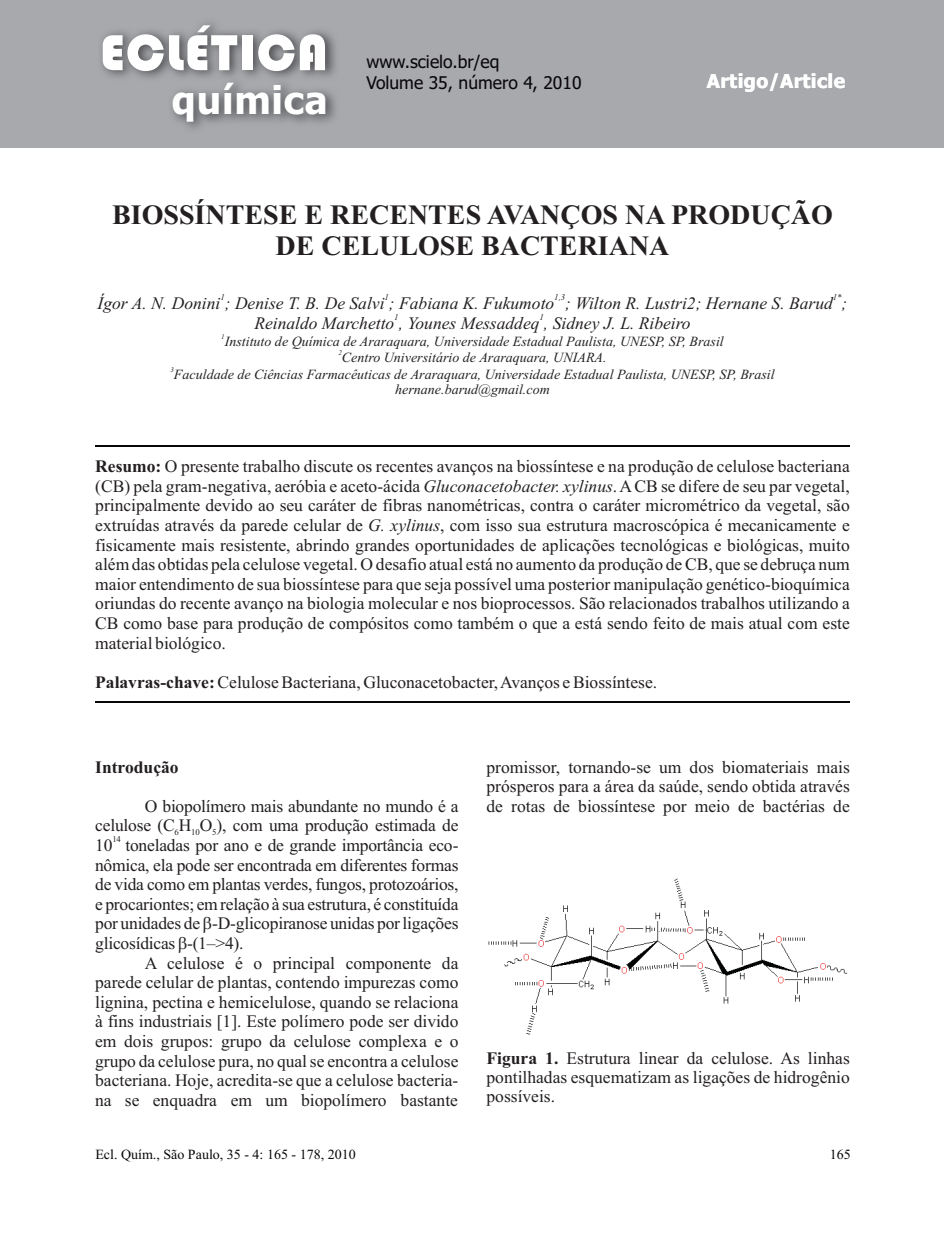
<style>
.page{position:relative;width:944px;height:1241px;background:#fff}
.page>*{position:absolute;margin:0;border:0;box-sizing:border-box;transform-origin:0 0}
.t1{font:52.5px "Bauhaus 93";letter-spacing:.02em;color:#fff}
.t2{font:700 38.15px "Tahoma";letter-spacing:.02em;color:#fff}
.t3{font:700 28px/31px "Times New Roman";color:#231f20;text-align:center}
.t4{font:700 19.25px "Tahoma";letter-spacing:.02em;color:#fff}
.t5{font:17.5px/19.6px "Times New Roman";color:#231f20;text-align:justify}
.t6{font:italic 17.5px "Times New Roman";color:#231f20}
.t7{font:17.5px/21px "Tahoma";color:#080608}
.t8{font:700 17.5px "Times New Roman";color:#231f20}
.t9{font:italic 14px/15.6px "Times New Roman";color:#231f20;text-align:center}
.t10{font:14px "Times New Roman";color:#080608}
.t11{font:italic 8.75px "Times New Roman";color:#231f20}
.t12{font:8.75px "Times New Roman";color:#231f20}
.t13{font:italic 7px "Times New Roman";color:#231f20}
.s1{font-weight:700}
.s2{font-style:italic}
</style>
<div class="page">
<div style="left:0;top:0;width:943px;height:148px;background:#a8a9ad"></div>
<hr style="left:95px;top:445px;width:754px;height:1px;background:#080608">
<hr style="left:95px;top:702px;width:754px;height:1px;background:#080608">
<img style="left:488px;top:878px;width:360px;height:157px">
<h1 class="t1" style="left:100px;top:23px;width:229px">ECLÉTICA</h1>
<h2 class="t2" style="left:172px;top:85px;width:157px">química</h2>
<p class="t7" style="left:366px;top:53px;width:217px">www.scielo.br/eq<br>Volume 35, número 4, 2010</p>
<p class="t4" style="left:706px;top:73px;width:140px">Artigo/Article</p>
<h3 class="t3" style="left:112px;top:202px;width:722px">BIOSSÍNTESE E RECENTES AVANÇOS NA PRODUÇÃO<br>DE CELULOSE BACTERIANA</h3>
<p class="t11" style="left:220px;top:294px;width:6px">1</p>
<p class="t6" style="left:98px;top:297px;width:751px">Ígor A. N. Donini ; Denise T. B. De Salvi ; Fabiana K. Fukumoto ; Wilton R. Lustri ; Hernane S. Barud ;</p>
<p class="t11" style="left:394px;top:314px;width:6px">1</p>
<p class="t11" style="left:539px;top:314px;width:6px">1</p>
<p class="t6" style="left:254px;top:317px;width:437px">Reinaldo Marchetto , Younes Messaddeq , Sidney J. L. Ribeiro</p>
<p class="t13" style="left:221px;top:334px;width:5px">1</p>
<p class="t9" style="left:225px;top:335px;width:500px">Instituto de Química de Araraquara, Universidade Estadual Paulista, UNESP, SP, Brasil</p>
<p class="t13" style="left:338px;top:351px;width:5px">2</p>
<p class="t9" style="left:342px;top:351px;width:266px">Centro Universitário de Araraquara, UNIARA.</p>
<p class="t13" style="left:170px;top:367px;width:5px">3</p>
<p class="t9" style="left:174px;top:367px;width:602px">Faculdade de Ciências Farmacêuticas de Araraquara, Universidade Estadual Paulista, UNESP, SP, Brasil hernane.barud@gmail.com</p>
<p class="t11" style="left:384px;top:294px;width:6px">1</p>
<p class="t11" style="left:554px;top:294px;width:12px">1,3</p>
<p class="t11" style="left:832px;top:294px;width:10px">1*</p>
<p class="t6" style="left:686px;top:297px;width:10px">2</p>
<p class="t5" style="left:95px;top:458px;width:755px"><span class="s1">Resumo:</span> O presente trabalho discute os recentes avanços na biossíntese e na produção de celulose bacteriana</p>
<p class="t5" style="left:95px;top:478px;width:755px">(CB) pela gram-negativa, aeróbia e aceto-ácida <span class="s2">Gluconacetobacter. xylinus</span>. ACB se difere de seu par vegetal, principalmente devido ao seu caráter de fibras nanométricas, contra o caráter micrométrico da vegetal, são extruídas através da parede celular de <span class="s2">G. xylinus</span>, com isso sua estrutura macroscópica é mecanicamente e fisicamente mais resistente, abrindo grandes oportunidades de aplicações tecnológicas e biológicas, muito além das obtidas pela celulose vegetal. O desafio atual está no aumento da produção de CB, que se debruça num maior entendimento de sua biossíntese para que seja possível uma posterior manipulação genético-bioquímica oriundas do recente avanço na biologia molecular e nos bioprocessos. São relacionados trabalhos utilizando a CB como base para produção de compósitos como também o que a está sendo feito de mais atual com este</p>
<p class="t5" style="left:95px;top:634px;width:132px">material biológico.</p>
<p class="t5" style="left:95px;top:673px;width:563px"><span class="s1">Palavras-chave:</span>Celulose Bacteriana, Gluconacetobacter, Avanços e Biossíntese.</p>
<p class="t8" style="left:95px;top:760px;width:85px">Introdução</p>
<p class="t5" style="left:95px;top:798px;width:364px;text-align:right">O biopolímero mais abundante no mundo é a celulose (C<sub>6</sub>H<sub>10</sub>O<sub>5</sub>), com uma produção estimada de</p>
<p class="t12" style="left:112px;top:836px;width:10px">14</p>
<p class="t5" style="left:95px;top:837px;width:365px">10 toneladas por ano e de grande importância eco&shy;nômica, ela pode ser encontrada em diferentes formas de vida como em plantas verdes, fungos, protozoários, e procariontes; emrelação à sua estrutura, é constituída por unidades de -D-glicopiranose unidas porligações glicosídicas -(1–&gt;4).</p>
<p class="t5" style="left:95px;top:954px;width:364px;text-indent:50px">A celulose é o principal componente da parede celular de plantas, contendo impurezas como lignina, pectina e hemicelulose, quando se relaciona à fins industriais [1]. Este polímero pode ser divido em dois grupos: grupo da celulose complexa e o grupo da celulose pura, no qual se encontra a celulose bacteriana. Hoje, acredita-se que a celulose bacteria&shy;na se enquadra em um biopolímero bastante</p>
<p class="t10" style="left:95px;top:1149px;width:262px">Ecl. Quím., São Paulo, 35 - 4: 165 - 178, 2010</p>
<p class="t5" style="left:486px;top:758px;width:364px">promissor, tornando-se um dos biomateriais mais prósperos para a área da saúde, sendo obtida através de rotas de biossíntese por meio de bactérias de</p>
<p class="t5" style="left:486px;top:1049px;width:364px"><span class="s1">Figura 1.</span> Estrutura linear da celulose. As linhas pontilhadas esquematizam as ligações de hidrogênio possíveis.</p>
<p class="t10" style="left:829px;top:1149px;width:22px">165</p>
</div>
